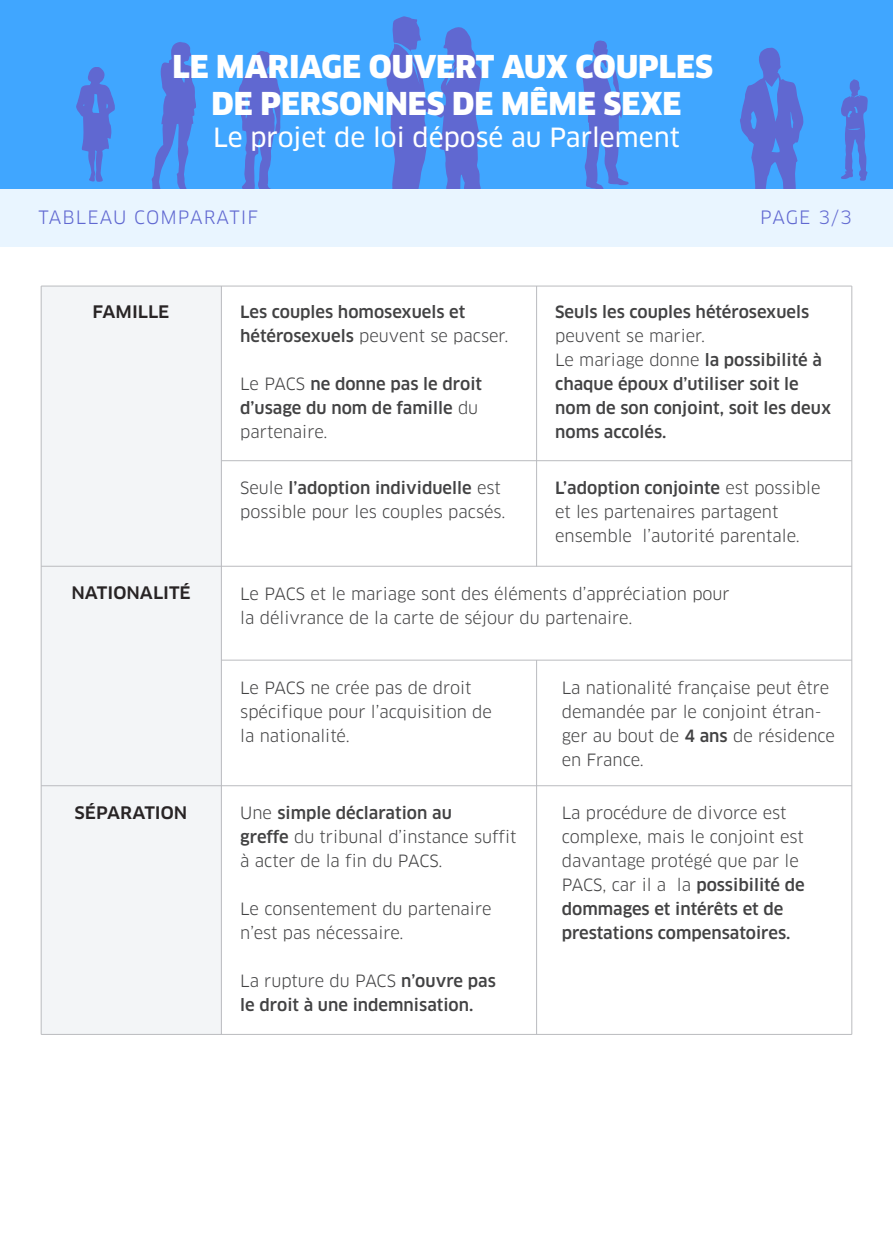
<style>
.page{position:relative;width:893px;height:1251px;background:#fff}
.page>*{position:absolute;margin:0;border:0;box-sizing:border-box;transform-origin:0 0}
.t1{font:900 30.75px/36.9px "Clan";color:#fff;text-align:center}
.t2{font:25.8px "Clan News";color:#fff}
.t3{font:19.5px "Clan Medium SC";color:#282425}
.t4{font:18px "Clan";letter-spacing:.06em;color:#6068d1}
.t5{font:16.5px/24px "Clan";color:#424243}
.t6{font:500 16.5px/24px "Clan";color:#424243}
.s1{font-weight:400}
.s2{font-weight:500}
</style>
<div class="page">
<div style="left:41px;top:286px;width:180px;height:747px;background:#f3f5f7"></div>
<div style="left:0;top:1px;width:892px;height:216px;background:#40a6ff"></div>
<svg style="left:582px;top:40px;width:47px;height:149px"></svg>
<svg style="left:76px;top:67px;width:39px;height:115px"></svg>
<svg style="left:238px;top:51px;width:43px;height:139px"></svg>
<svg style="left:841px;top:79px;width:27px;height:102px"></svg>
<svg style="left:151px;top:42px;width:46px;height:148px"></svg>
<svg style="left:386px;top:16px;width:99px;height:174px"></svg>
<svg style="left:739px;top:47px;width:66px;height:143px"></svg>
<div style="left:0;top:190px;width:892px;height:57px;background:#e9f5ff"></div>
<hr style="left:41px;top:286px;width:1px;height:748px;background:#babbbf">
<hr style="left:221px;top:286px;width:1px;height:748px;background:#babbbf">
<hr style="left:536px;top:660px;width:1px;height:374px;background:#babbbf">
<hr style="left:536px;top:286px;width:1px;height:280px;background:#babbbf">
<hr style="left:851px;top:286px;width:1px;height:748px;background:#babbbf">
<hr style="left:221px;top:460px;width:631px;height:1px;background:#babbbf">
<hr style="left:41px;top:286px;width:811px;height:1px;background:#babbbf">
<hr style="left:41px;top:785px;width:811px;height:1px;background:#babbbf">
<hr style="left:41px;top:1033px;width:811px;height:1px;background:#babbbf">
<hr style="left:221px;top:659px;width:631px;height:1px;background:#babbbf">
<hr style="left:41px;top:566px;width:811px;height:1px;background:#babbbf">
<h1 class="t1" style="left:172px;top:49px;width:542px">LE MARIAGE OUVERT AUX COUPLES<br>DE PERSONNES DE MÊME SEXE</h1>
<h2 class="t2" style="left:213px;top:121px;width:468px">Le projet de loi déposé au Parlement</h2>
<p class="t4" style="left:38px;top:206px;width:221px">TABLEAU COMPARATIF</p>
<p class="t4" style="left:760px;top:206px;width:93px">PAGE 3/3</p>
<p class="t3" style="left:93px;top:298px;width:78px">FAMILLE</p>
<p class="t6" style="left:240px;top:300px;width:270px">Les couples homosexuels et hétérosexuels <span class="s1">peuvent se pacser.</span></p>
<p class="t6" style="left:240px;top:372px;width:243px"><span class="s1">Le PACS</span> ne donne pas le droit d’usage du nom de famille <span class="s1">du partenaire.</span></p>
<p class="t6" style="left:555px;top:300px;width:256px">Seuls les couples hétérosexuels</p>
<p class="t6" style="left:555px;top:324px;width:277px"><span class="s1">peuvent se marier.<br>Le mariage donne</span> la possibilité à chaque époux d’utiliser soit le nom de son conjoint, soit les deux noms accolés.</p>
<p class="t5" style="left:240px;top:476px;width:267px">Seule <span class="s2">l’adoption individuelle</span> est possible pour les couples pacsés.</p>
<p class="t5" style="left:555px;top:476px;width:267px"><span class="s2">L’adoption conjointe</span> est possible et les partenaires partagent ensemble l’autorité parentale.</p>
<p class="t3" style="left:71px;top:579px;width:121px">NATIONALITÉ</p>
<p class="t5" style="left:240px;top:582px;width:491px">Le PACS et le mariage sont des éléments d’appréciation pour la délivrance de la carte de séjour du partenaire.</p>
<p class="t5" style="left:240px;top:675px;width:253px">Le PACS ne crée pas de droit spécifique pour l’acquisition de la nationalité.</p>
<p class="t5" style="left:562px;top:675px;width:275px">La nationalité française peut être demandée par le conjoint étran&shy;ger au bout de <span class="s2">4 ans</span> de résidence en France.</p>
<p class="t3" style="left:75px;top:799px;width:114px">SÉPARATION</p>
<p class="t5" style="left:240px;top:801px;width:278px">Une <span class="s2">simple déclaration au<br>greffe</span> du tribunal d’instance suffit à acter de la fin du PACS.</p>
<p class="t5" style="left:240px;top:897px;width:253px">Le consentement du partenaire n’est pas nécessaire.</p>
<p class="t6" style="left:240px;top:969px;width:257px"><span class="s1">La rupture du PACS</span> n’ouvre pas le droit à une indemnisation.</p>
<p class="t5" style="left:562px;top:801px;width:245px">La procédure de divorce est complexe, mais le conjoint est davantage protégé que par le<br>PACS, car il a la <span class="s2">possibilité de dommages et intérêts et de prestations compensatoires.</span></p>
</div>
